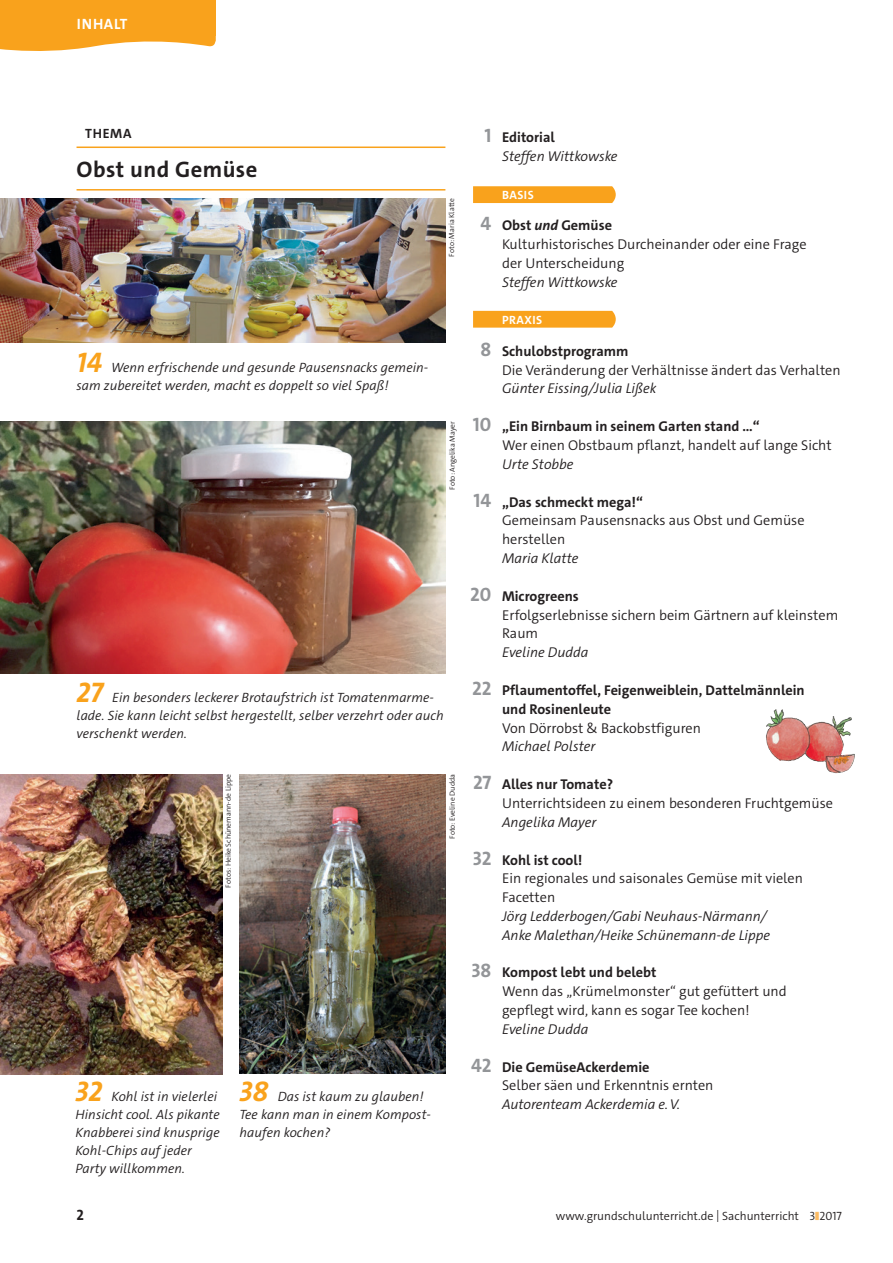
<style>
.page{position:relative;width:893px;height:1263px;background:#fff}
.page>*{position:absolute;margin:0;border:0;box-sizing:border-box;transform-origin:0 0}
.t1{font:700 22.5px "The Sans L Math";letter-spacing:.02em;color:#231f20}
.t2{font:700 15px "The Sans L Math";letter-spacing:.045em;color:#fff}
.t3{font:700 15px "The Sans L Math";color:#231f20}
.t4{font:300 14.25px/18.8px "The Sans L Math";color:#231f20}
.t5{font:italic 300 14.25px/18.8px "The Sans L Math";color:#231f20}
.t6{font:700 14.25px/18.8px "The Sans L Math";color:#231f20}
.t7{font:italic 300 13.5px/18px "The Sans L Math";letter-spacing:.005em;color:#231f20}
.t8{font:700 13.5px "The Sans L Math";letter-spacing:.045em;color:#231f20}
.t9{font:300 12px "The Sans L Math";color:#231f20}
.t10{font:700 12px "The Sans L Math";letter-spacing:.045em;color:#fff}
.t11{font:300 7.5px "The Sans L Math";color:#231f20}
.s1{font-weight:700;font-size:28.5px;color:#f9a21c}
.s2{font-weight:700;font-style:normal;font-size:19.5px;color:#939598}
.s3{font-weight:700;font-style:normal}
.s4{font-weight:700;font-size:19.5px;color:#939598}
.s5{font-weight:700}
.s6{font-weight:700;font-style:italic}
.s7{font-size:19.5px;color:#939598}
</style>
<div class="page">
<svg style="left:0;top:36px;width:216px;height:15px"></svg>
<div style="left:0;top:0;width:216px;height:36px;background:#f9a21c"></div>
<hr style="left:77px;top:147px;width:368px;height:1px;background:#f9a21c">
<hr style="left:77px;top:189px;width:368px;height:2px;background:#f9a21c">
<svg style="left:473px;top:186px;width:143px;height:17px;background:#f9a421"></svg>
<svg style="left:473px;top:311px;width:143px;height:17px;background:#f9a423"></svg>
<img style="left:240px;top:774px;width:205px;height:299px">
<img style="left:0;top:198px;width:446px;height:145px">
<img style="left:0;top:421px;width:445px;height:252px">
<img style="left:0;top:774px;width:222px;height:300px">
<img style="left:766px;top:710px;width:40px;height:51px">
<p class="t2" style="left:77px;top:14px;width:52px">INHALT</p>
<p class="t8" style="left:85px;top:124px;width:48px">THEMA</p>
<h1 class="t1" style="left:77px;top:155px;width:182px">Obst und Gemüse</h1>
<p class="t11" style="left:447px;top:257px;width:60px;rotate:-90deg">Foto: Maria Klatte</p>
<p class="t7" style="left:77px;top:358px;width:353px"><span class="s1">14</span> Wenn erfrischende und gesunde Pausensnacks gemein&shy;sam zubereitet werden, macht es doppelt so viel Spaß!</p>
<p class="t11" style="left:447px;top:490px;width:70px;rotate:-90deg">Foto: Angelika Mayer</p>
<p class="t7" style="left:77px;top:688px;width:369px"><span class="s1">27</span> Ein besonders leckerer Brotaufstrich ist Tomatenmarme&shy;lade. Sie kann leicht selbst hergestellt, selber verzehrt oder auch verschenkt werden.</p>
<p class="t11" style="left:223px;top:888px;width:115px;rotate:-90deg">Fotos: Heike Schünemann-de Lippe</p>
<p class="t11" style="left:447px;top:839px;width:66px;rotate:-90deg">Foto: Eveline Dudda</p>
<p class="t7" style="left:75px;top:1088px;width:146px"><span class="s1">32</span> Kohl ist in vielerlei<br>Hinsicht cool. Als pikante<br>Knabberei sind knusprige<br>Kohl-Chips auf jeder<br>Party willkommen.</p>
<p class="t7" style="left:240px;top:1088px;width:193px"><span class="s1">38</span> Das ist kaum zu glauben!<br>Tee kann man in einem Kompost&shy;haufen kochen?</p>
<p class="t3" style="left:77px;top:1206px;width:9px">2</p>
<p class="t5" style="left:502px;top:128px;width:117px;text-indent:-18px"><span class="s2">1</span> <span class="s3">Editorial<br></span>Steffen Wittkowske</p>
<p class="t10" style="left:502px;top:187px;width:33px">BASIS</p>
<p class="t4" style="left:502px;top:216px;width:306px;text-indent:-21px"><span class="s4">4</span> <span class="s5">Obst</span> <span class="s6">und</span> <span class="s5">Gemüse<br></span>Kulturhistorisches Durcheinander oder eine Frage der Unterscheidung</p>
<p class="t5" style="left:502px;top:272px;width:117px">Steffen Wittkowske</p>
<p class="t10" style="left:502px;top:312px;width:42px">PRAXIS</p>
<p class="t4" style="left:502px;top:342px;width:340px;text-indent:-21px"><span class="s4">8</span> <span class="s5">Schulobstprogramm<br></span>Die Veränderung der Verhältnisse ändert das Verhalten</p>
<p class="t5" style="left:502px;top:379px;width:156px">Günter Eissing/Julia Lißek</p>
<p class="t4" style="left:502px;top:417px;width:331px;text-indent:-29px"><span class="s4">10</span> <span class="s5">„Ein Birnbaum in seinem Garten stand …“<br></span>Wer einen Obstbaum pflanzt, handelt auf lange Sicht</p>
<p class="t5" style="left:502px;top:455px;width:73px">Urte Stobbe</p>
<p class="t4" style="left:502px;top:493px;width:304px;text-indent:-28px"><span class="s4">14</span> <span class="s5">„Das schmeckt mega!“<br></span>Gemeinsam Pausensnacks aus Obst und Gemüse herstellen</p>
<p class="t5" style="left:502px;top:549px;width:78px">Maria Klatte</p>
<p class="t4" style="left:502px;top:587px;width:338px;text-indent:-32px"><span class="s4">20</span> <span class="s5">Microgreens<br></span>Erfolgserlebnisse sichern beim Gärtnern auf kleinstem<br>Raum</p>
<p class="t5" style="left:502px;top:643px;width:88px">Eveline Dudda</p>
<p class="t6" style="left:502px;top:681px;width:304px;text-indent:-30px"><span class="s7">22</span> Pflaumentoffel, Feigenweiblein, Dattelmännlein und Rosinenleute</p>
<p class="t4" style="left:502px;top:718px;width:200px">Von Dörrobst &amp; Backobstfiguren</p>
<p class="t5" style="left:502px;top:737px;width:95px">Michael Polster</p>
<p class="t4" style="left:502px;top:775px;width:332px;text-indent:-29px"><span class="s4">27</span> <span class="s5">Alles nur Tomate?<br></span>Unterrichtsideen zu einem besonderen Fruchtgemüse</p>
<p class="t5" style="left:502px;top:812px;width:96px">Angelika Mayer</p>
<p class="t4" style="left:502px;top:850px;width:302px;text-indent:-29px"><span class="s4">32</span> <span class="s5">Kohl ist cool!<br></span>Ein regionales und saisonales Gemüse mit vielen<br>Facetten</p>
<p class="t5" style="left:502px;top:907px;width:270px">Jörg Ledderbogen/Gabi Neuhaus-Närmann/<br>Anke Malethan/Heike Schünemann-de Lippe</p>
<p class="t4" style="left:502px;top:963px;width:286px;text-indent:-31px"><span class="s4">38</span> <span class="s5">Kompost lebt und belebt<br></span>Wenn das „Krümelmonster“ gut gefüttert und gepflegt wird, kann es sogar Tee kochen!</p>
<p class="t5" style="left:502px;top:1019px;width:88px">Eveline Dudda</p>
<p class="t4" style="left:502px;top:1057px;width:213px;text-indent:-31px"><span class="s4">42</span> <span class="s5">Die GemüseAckerdemie<br></span>Selber säen und Erkenntnis ernten</p>
<p class="t5" style="left:502px;top:1095px;width:180px">Autorenteam Ackerdemia e.V.</p>
<p class="t9" style="left:556px;top:1209px;width:288px">www.grundschulunterricht.de | Sachunterricht 3<sup>▮</sup>2017</p>
</div>
